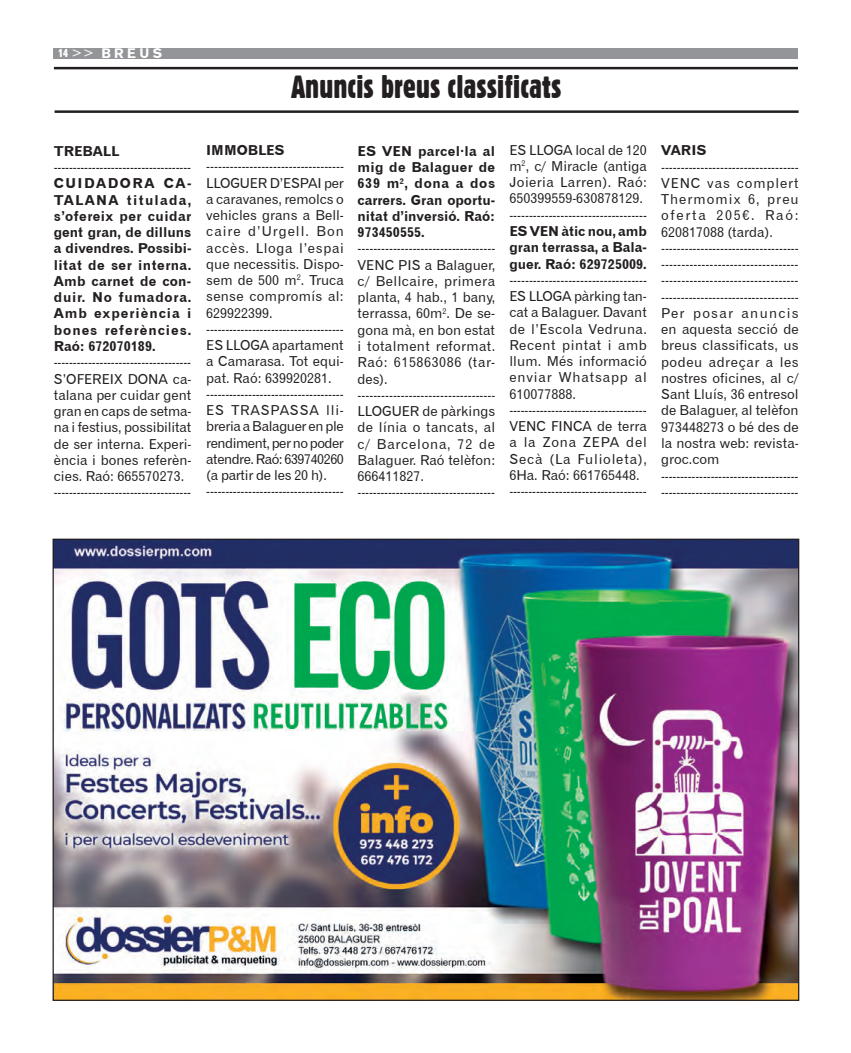
<style>
.page{position:relative;width:851px;height:1053px;background:#fff}
.page>*{position:absolute;margin:0;border:0;box-sizing:border-box;transform-origin:0 0}
.t1{font:31.25px "Gothic 821 Condensed BT";color:#231f20}
.t2{font:13.75px/16.2px "Gothic 720 BT Roman B";color:#231f20;text-align:justify}
.t3{font:13.75px/16.2px "Gothic 720 BT Bold B";color:#231f20;text-align:justify}
.t4{font:13.75px "Gothic 725 BT Black A";letter-spacing:.25em;color:#fff}
.s1{font-family:"Gothic 821 Condensed BT";font-size:11.25px}
.s2{font-family:"Gothic 720 BT Roman B"}
</style>
<div class="page">
<div style="left:53px;top:48px;width:744px;height:10px;background:#939598"></div>
<hr style="left:54px;top:67px;width:743px;height:2px;background:#231f20">
<hr style="left:55px;top:110px;width:743px;height:3px;background:#231f20">
<img style="left:55px;top:540px;width:742px;height:458px">
<p class="t4" style="left:58px;top:45px;width:106px"><span class="s1">14</span><span class="s2">&gt;&gt;</span> BREUS</p>
<p class="t1" style="left:291px;top:68px;width:271px">Anuncis breus classificats</p>
<p class="t3" style="left:54px;top:143px;width:67px">TREBALL</p>
<p class="t2" style="left:54px;top:159px;width:139px">------------------------------------</p>
<p class="t3" style="left:54px;top:175px;width:139px">CUIDADORA CA-TALANA titulada, s’ofereix per cuidar gent gran, de dilluns a divendres. Possibi&shy;litat de ser interna.<br>Amb carnet de con&shy;duir. No fumadora.<br>Amb experiència i bones referències.<br>Raó: 672070189.</p>
<p class="t2" style="left:54px;top:354px;width:139px">------------------------------------</p>
<p class="t2" style="left:54px;top:370px;width:139px">S’OFEREIX DONA ca&shy;talana per cuidar gent gran en caps de setma&shy;na i festius, possibilitat de ser interna. Experi&shy;ència i bones referèn&shy;cies. Raó: 665570273.</p>
<p class="t2" style="left:54px;top:484px;width:139px">------------------------------------</p>
<p class="t3" style="left:206px;top:142px;width:80px">IMMOBLES</p>
<p class="t2" style="left:206px;top:158px;width:139px">-----------------------------------</p>
<p class="t2" style="left:206px;top:174px;width:139px">LLOGUER D’ESPAI per a caravanes, remolcs o vehicles grans a Bell&shy;caire d’Urgell. Bon accès. Lloga l’espai que necessitis. Dispo&shy;sem de 500 m<sup>2</sup>. Truca sense compromís al:<br>629922399.</p>
<p class="t2" style="left:206px;top:321px;width:139px">------------------------------------</p>
<p class="t2" style="left:206px;top:337px;width:139px">ES LLOGA apartament a Camarasa. Tot equi&shy;pat. Raó: 639920281.</p>
<p class="t2" style="left:206px;top:386px;width:139px">------------------------------------</p>
<p class="t2" style="left:206px;top:402px;width:139px">ES TRASPASSA lli&shy;breria a Balaguer en ple rendiment, per no poder atendre. Raó: 639740260 (a partir de les 20 h).</p>
<p class="t2" style="left:206px;top:483px;width:139px">------------------------------------</p>
<p class="t3" style="left:357px;top:143px;width:139px">ES VEN parcel·la al mig de Balaguer de 639 m<sup>2</sup>, dona a dos carrers. Gran oportu&shy;nitat d’inversió. Raó:<br>973450555.</p>
<p class="t2" style="left:357px;top:240px;width:139px">-----------------------------------</p>
<p class="t2" style="left:357px;top:256px;width:139px">VENC PIS a Balaguer, c/ Bellcaire, primera planta, 4 hab., 1 bany, terrassa, 60m<sup>2</sup>. De se&shy;gona mà, en bon estat i totalment reformat.<br>Raó: 615863086 (tar&shy;des).</p>
<p class="t2" style="left:357px;top:386px;width:139px">-----------------------------------</p>
<p class="t2" style="left:357px;top:403px;width:139px">LLOGUER de pàrkings de línia o tancats, al c/ Barcelona, 72 de Balaguer. Raó telèfon:<br>666411827.</p>
<p class="t2" style="left:357px;top:484px;width:139px">------------------------------------</p>
<p class="t2" style="left:509px;top:142px;width:139px">ES LLOGA local de 120 m<sup>2</sup>, c/ Miracle (antiga Joieria Larren). Raó:<br>650399559-630878129.</p>
<p class="t2" style="left:509px;top:206px;width:139px">-----------------------------------</p>
<p class="t3" style="left:509px;top:223px;width:139px">ES VEN àtic nou, amb gran terrassa, a Bala&shy;guer. Raó: 629725009.</p>
<p class="t2" style="left:509px;top:272px;width:139px">-----------------------------------</p>
<p class="t2" style="left:509px;top:288px;width:139px">ES LLOGA pàrking tan&shy;cat a Balaguer. Davant de l’Escola Vedruna.<br>Recent pintat i amb llum. Més informació enviar Whatsapp al 610077888.</p>
<p class="t2" style="left:509px;top:402px;width:139px">------------------------------------</p>
<p class="t2" style="left:509px;top:418px;width:139px">VENC FINCA de terra a la Zona ZEPA del Secà (La Fulioleta), 6Ha. Raó: 661765448.</p>
<p class="t2" style="left:509px;top:483px;width:139px">------------------------------------</p>
<p class="t3" style="left:661px;top:142px;width:47px">VARIS</p>
<p class="t2" style="left:661px;top:158px;width:139px">-----------------------------------</p>
<p class="t2" style="left:661px;top:175px;width:139px">VENC vas complert Thermomix 6, preu oferta 205€. Raó:<br>620817088 (tarda).</p>
<p class="t2" style="left:661px;top:240px;width:139px">-----------------------------------</p>
<p class="t2" style="left:661px;top:256px;width:139px">---------------------------------- ---------------------------------- -----------------------------------</p>
<p class="t2" style="left:661px;top:305px;width:139px">Per posar anuncis en aquesta secció de breus classificats, us podeu adreçar a les nostres oficines, al c/ Sant Lluís, 36 entresol de Balaguer, al telèfon 973448273 o bé des de la nostra web: revista&shy;groc.com</p>
<p class="t2" style="left:661px;top:467px;width:139px">------------------------------------ ------------------------------------</p>
</div>
